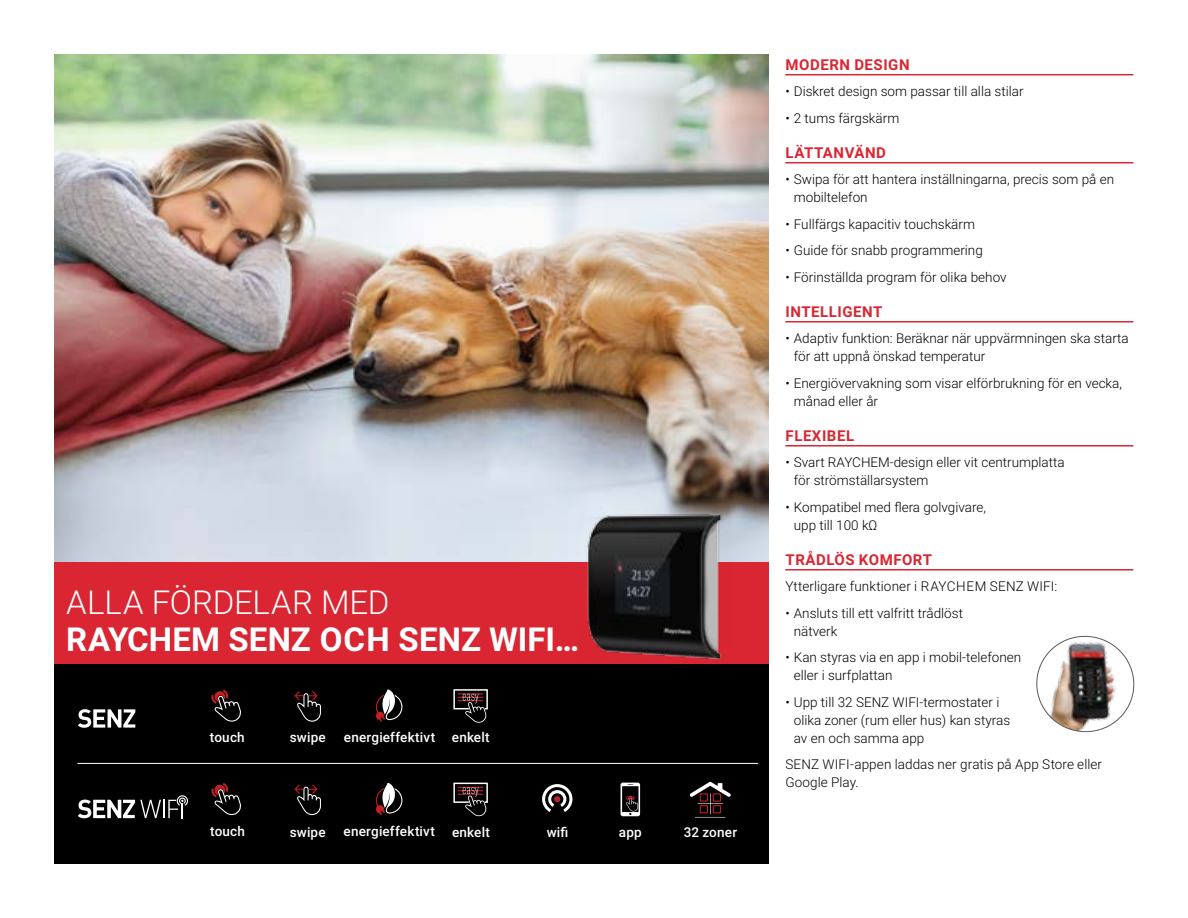
<style>
.page{position:relative;width:1188px;height:918px;background:#fff}
.page>*{position:absolute;margin:0;border:0;box-sizing:border-box;transform-origin:0 0}
.t1{font:700 33px "Roboto";letter-spacing:.005em;color:#fff}
.t2{font:300 33px "Roboto";letter-spacing:-.005em;color:#fff}
.t3{font:700 15px "Roboto";letter-spacing:.035em;color:#d92632}
.t4{font:300 13.5px/18px "Roboto";color:#000}
.t5{font:500 13.5px "Roboto";letter-spacing:.015em;color:#fff}
</style>
<div class="page">
<img style="left:54px;top:54px;width:714px;height:508px">
<hr style="left:785px;top:74px;width:348px;height:1px;background:#d92632">
<hr style="left:785px;top:162px;width:348px;height:1px;background:#d92632">
<hr style="left:785px;top:321px;width:348px;height:2px;background:#d92632">
<hr style="left:785px;top:445px;width:348px;height:2px;background:#d92632">
<hr style="left:785px;top:569px;width:348px;height:2px;background:#d92632">
<div style="left:54px;top:563px;width:714px;height:301px;background:#000"></div>
<div style="left:54px;top:562px;width:714px;height:102px;background:#d92632"></div>
<img style="left:578px;top:506px;width:154px;height:154px">
<img style="left:1036px;top:635px;width:99px;height:98px">
<svg style="left:211px;top:689px;width:30px;height:33px"></svg>
<svg style="left:294px;top:691px;width:27px;height:31px"></svg>
<svg style="left:375px;top:689px;width:27px;height:33px"></svg>
<svg style="left:453px;top:689px;width:35px;height:34px"></svg>
<svg style="left:211px;top:783px;width:30px;height:33px"></svg>
<svg style="left:294px;top:784px;width:27px;height:31px"></svg>
<svg style="left:375px;top:783px;width:27px;height:32px"></svg>
<svg style="left:453px;top:782px;width:35px;height:35px"></svg>
<svg style="left:542px;top:784px;width:30px;height:28px"></svg>
<svg style="left:621px;top:783px;width:19px;height:33px"></svg>
<svg style="left:690px;top:782px;width:41px;height:36px"></svg>
<hr style="left:77px;top:763px;width:681px;height:1px;background:#fff">
<svg style="left:78px;top:709px;width:57px;height:19px"></svg>
<svg style="left:78px;top:795px;width:110px;height:23px"></svg>
<h1 class="t2" style="left:66px;top:579px;width:325px">ALLA FÖRDELAR MED</h1>
<h1 class="t1" style="left:66px;top:616px;width:514px">RAYCHEM SENZ OCH SENZ WIFI…</h1>
<p class="t5" style="left:210px;top:728px;width:36px">touch</p>
<p class="t5" style="left:210px;top:822px;width:36px">touch</p>
<p class="t5" style="left:290px;top:728px;width:37px">swipe</p>
<p class="t5" style="left:344px;top:728px;width:93px">energieffektivt</p>
<p class="t5" style="left:452px;top:728px;width:39px">enkelt</p>
<p class="t5" style="left:290px;top:822px;width:37px">swipe</p>
<p class="t5" style="left:344px;top:822px;width:93px">energieffektivt</p>
<p class="t5" style="left:452px;top:822px;width:39px">enkelt</p>
<p class="t5" style="left:547px;top:822px;width:23px">wifi</p>
<p class="t5" style="left:619px;top:822px;width:24px">app</p>
<p class="t5" style="left:684px;top:822px;width:55px">32 zoner</p>
<p class="t3" style="left:786px;top:54px;width:126px">MODERN DESIGN</p>
<p class="t4" style="left:785px;top:82px;width:240px">• Diskret design som passar till alla stilar</p>
<p class="t4" style="left:785px;top:108px;width:115px">• 2 tums färgskärm</p>
<p class="t3" style="left:786px;top:142px;width:102px">LÄTTANVÄND</p>
<p class="t4" style="left:794px;top:170px;width:322px;text-indent:-9px">• Swipa för att hantera inställningarna, precis som på en mobiltelefon</p>
<p class="t4" style="left:785px;top:214px;width:191px">• Fullfärgs kapacitiv touchskärm</p>
<p class="t4" style="left:785px;top:241px;width:199px">• Guide för snabb programmering</p>
<p class="t4" style="left:785px;top:267px;width:223px">• Förinställda program för olika behov</p>
<p class="t3" style="left:786px;top:301px;width:98px">INTELLIGENT</p>
<p class="t4" style="left:794px;top:329px;width:337px;text-indent:-9px">• Adaptiv funktion: Beräknar när uppvärmningen ska starta för att uppnå önskad temperatur</p>
<p class="t4" style="left:794px;top:373px;width:330px;text-indent:-9px">• Energiövervakning som visar elförbrukning för en vecka, månad eller år</p>
<p class="t3" style="left:786px;top:425px;width:70px">FLEXIBEL</p>
<p class="t4" style="left:794px;top:453px;width:272px;text-indent:-9px">• Svart RAYCHEM-design eller vit centrumplatta för strömställarsystem</p>
<p class="t4" style="left:794px;top:497px;width:194px;text-indent:-9px">• Kompatibel med flera golvgivare, upp till 100 kΩ</p>
<p class="t3" style="left:786px;top:549px;width:148px">TRÅDLÖS KOMFORT</p>
<p class="t4" style="left:785px;top:577px;width:273px">Ytterligare funktioner i RAYCHEM SENZ WIFI:</p>
<p class="t4" style="left:794px;top:603px;width:171px;text-indent:-9px">• Ansluts till ett valfritt trådlöst nätverk</p>
<p class="t4" style="left:794px;top:648px;width:229px;text-indent:-9px">• Kan styras via en app i mobil-telefonen eller i surfplattan</p>
<p class="t4" style="left:794px;top:692px;width:218px;text-indent:-9px">• Upp till 32 SENZ WIFI-termostater i olika zoner (rum eller hus) kan styras av en och samma app</p>
<p class="t4" style="left:785px;top:755px;width:318px">SENZ WIFI-appen laddas ner gratis på App Store eller<br>Google Play.</p>
</div>
